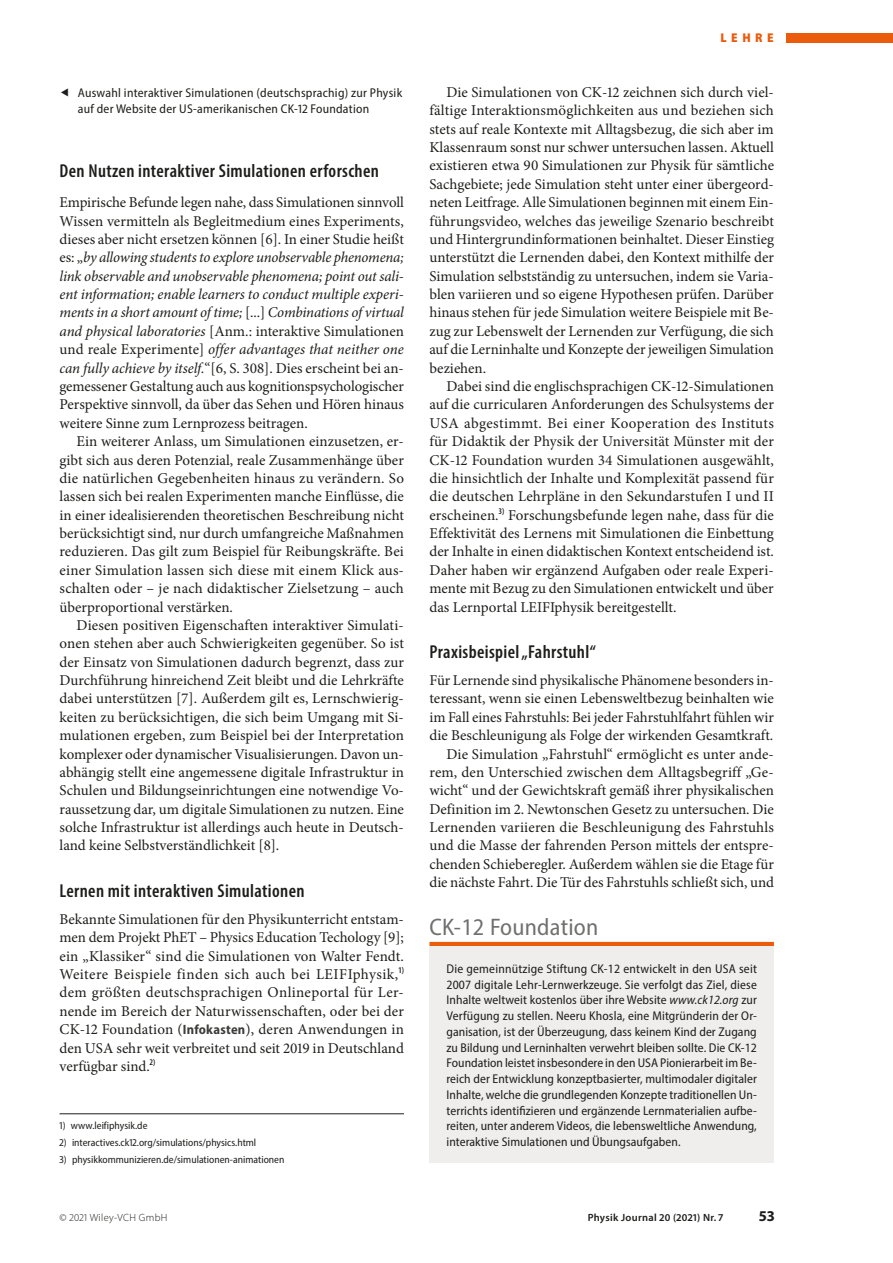
<style>
.page{position:relative;width:893px;height:1263px;background:#fff}
.page>*{position:absolute;margin:0;border:0;box-sizing:border-box;transform-origin:0 0}
.Ü__überLinie_16{font:semi-condensed 24px "Myriad Pro";letter-spacing:.01em;color:#70706f}
.Ü2{font:600 condensed 18.75px "Myriad Pro";letter-spacing:.02em;color:#1d1d1b}
.GT{font:15px/18.3px "Minion Pro";color:#1d1d1b;text-align:justify}
.GTO{font:15px/18.3px "Minion Pro";color:#1d1d1b;text-align:justify}
.t1{font:700 15px "Myriad Pro";color:#1d1d1b}
.GTO-2{font:semi-condensed 12.75px/15.8px "Myriad Pro";letter-spacing:.005em;color:#1d1d1b;text-align:justify}
.BU_schwarz{font:semi-condensed 12.75px/15.8px "Myriad Pro";letter-spacing:.02em;color:#1d1d1b}
.t2{font:900 semi-condensed 12.75px "Myriad Pro";letter-spacing:.36em;color:#ea5b0c}
.FN__ohne_Linie{font:semi-condensed 10.5px "Myriad Pro";color:#1d1d1b}
.t3{font:600 10.5px "Myriad Pro";letter-spacing:.03em;color:#1d1d1b}
.FN__mit_Linie{font:semi-condensed 10.5px "Myriad Pro";color:#1d1d1b}
.t4{font:300 10.5px "Myriad Pro";letter-spacing:.03em;color:#1d1d1b}
.s1{font-style:italic}
.s2{font-family:"Myriad Pro";font-weight:700;font-stretch:semi-condensed;font-size:13.5px;color:#3d3d3c}
</style>
<div class="page">
<div style="left:787px;top:33px;width:106px;height:9px;background:#ea5b0c"></div>
<hr style="left:429px;top:942px;width:345px;height:4px;background:#ea5b0c">
<div style="left:429px;top:946px;width:345px;height:217px;background:#efeeec"></div>
<hr style="left:60px;top:1113px;width:344px;height:1px;background:#1d1d1b">
<p class="t2" style="left:720px;top:30px;width:55px">LEHRE</p>
<p class="GT" style="left:429px;top:83px;width:346px;text-indent:17px">Die Simulationen von CK-12 zeichnen sich durch viel&shy;fältige Interaktionsmöglichkeiten aus und beziehen sich stets auf reale Kontexte mit Alltagsbezug, die sich aber im Klassenraum sonst nur schwer untersuchen lassen. Aktuell existieren etwa 90 Simulationen zur Physik für sämtliche Sachgebiete; jede Simulation steht unter einer übergeord&shy;neten Leitfrage. Alle Simulationen beginnen mit einem Ein&shy;führungsvideo, welches das jeweilige Szenario beschreibt und Hintergrundinformationen beinhaltet. Dieser Einstieg unterstützt die Lernenden dabei, den Kontext mithilfe der Simulation selbstständig zu untersuchen, indem sie Varia&shy;blen variieren und so eigene Hypothesen prüfen. Darüber hinaus stehen für jede Simulation weitere Beispiele mit Be&shy;zug zur Lebenswelt der Lernenden zur Verfügung, die sich auf die Lerninhalte und Konzepte der jeweiligen Simulation beziehen.</p>
<p class="GT" style="left:429px;top:377px;width:346px;text-indent:17px">Dabei sind die englischsprachigen CK-12-Simulationen auf die curricularen Anforderungen des Schulsystems der USA abgestimmt. Bei einer Kooperation des Instituts für Didaktik der Physik der Universität Münster mit der CK-12 Foundation wurden 34 Simulationen ausgewählt, die hinsichtlich der Inhalte und Komplexität passend für die deutschen Lehrpläne in den Sekundarstufen I und II erscheinen.<sup>3)</sup> Forschungsbefunde legen nahe, dass für die Effektivität des Lernens mit Simulationen die Einbettung der Inhalte in einen didaktischen Kontext entscheidend ist.<br>Daher haben wir ergänzend Aufgaben oder reale Experi&shy;mente mit Bezug zu den Simulationen entwickelt und über das Lernportal LEIFIphysik bereitgestellt.</p>
<p class="Ü2" style="left:429px;top:641px;width:168px">Praxisbeispiel „Fahrstuhl“</p>
<p class="GTO" style="left:429px;top:671px;width:346px">Für Lernende sind physikalische Phänomene besonders in&shy;teressant, wenn sie einen Lebensweltbezug beinhalten wie im Fall eines Fahrstuhls: Bei jeder Fahrstuhlfahrt fühlen wir die Beschleunigung als Folge der wirkenden Gesamtkraft.</p>
<p class="GT" style="left:429px;top:745px;width:346px;text-indent:17px">Die Simulation „Fahrstuhl“ ermöglicht es unter ande&shy;rem, den Unterschied zwischen dem Alltagsbegriff „Ge&shy;wicht“ und der Gewichtskraft gemäß ihrer physikalischen Definition im 2. Newtonschen Gesetz zu untersuchen. Die Lernenden variieren die Beschleunigung des Fahrstuhls und die Masse der fahrenden Person mittels der entspre&shy;chenden Schieberegler. Außerdem wählen sie die Etage für die nächste Fahrt. Die Tür des Fahrstuhls schließt sich, und</p>
<p class="BU_schwarz" style="left:78px;top:85px;width:326px">Auswahl interaktiver Simulationen (deutschsprachig) zur Physik auf der Website der US-amerikanischen CK-12 Foundation</p>
<p class="Ü2" style="left:60px;top:159px;width:321px">Den Nutzen interaktiver Simulationen erforschen</p>
<p class="GTO" style="left:60px;top:193px;width:346px">Empirische Befunde legen nahe, dass Simulationen sinnvoll Wissen vermitteln als Begleitmedium eines Experiments, dieses aber nicht ersetzen können [6]. In einer Studie heißt es: „<span class="s1">by allowing students to explore unobservable phenomena; link observable and unobservable phenomena; point out sali&shy;ent information; enable learners to conduct multiple experi&shy;ments in a short amount of time;</span> [...] <span class="s1">Combinations of virtual and physical laboratories</span> [Anm.: interaktive Simulationen und reale Experimente] <span class="s1">offer advantages that neither one can fully achieve by itself.</span>“[6, S. 308]. Dies erscheint bei an&shy;gemessener Gestaltung auch aus kognitionspsychologischer Perspektive sinnvoll, da über das Sehen und Hören hinaus weitere Sinne zum Lernprozess beitragen.</p>
<p class="GT" style="left:60px;top:432px;width:346px;text-indent:17px">Ein weiterer Anlass, um Simulationen einzusetzen, er&shy;gibt sich aus deren Potenzial, reale Zusammenhänge über die natürlichen Gegebenheiten hinaus zu verändern. So lassen sich bei realen Experimenten manche Einflüsse, die in einer idealisierenden theoretischen Beschreibung nicht berücksichtigt sind, nur durch umfangreiche Maßnahmen reduzieren. Das gilt zum Beispiel für Reibungskräfte. Bei einer Simulation lassen sich diese mit einem Klick aus&shy;schalten oder – je nach didaktischer Zielsetzung – auch überproportional verstärken.</p>
<p class="GT" style="left:60px;top:616px;width:346px;text-indent:17px">Diesen positiven Eigenschaften interaktiver Simulati&shy;onen stehen aber auch Schwierigkeiten gegenüber. So ist der Einsatz von Simulationen dadurch begrenzt, dass zur Durchführung hinreichend Zeit bleibt und die Lehrkräfte dabei unterstützen [7]. Außerdem gilt es, Lernschwierig&shy;keiten zu berücksichtigen, die sich beim Umgang mit Si&shy;mulationen ergeben, zum Beispiel bei der Interpretation komplexer oder dynamischer Visualisierungen. Davon un&shy;abhängig stellt eine angemessene digitale Infrastruktur in Schulen und Bildungseinrichtungen eine notwendige Vo&shy;raussetzung dar, um digitale Simulationen zu nutzen. Eine solche Infrastruktur ist allerdings auch heute in Deutsch&shy;land keine Selbstverständlichkeit [8].</p>
<p class="Ü2" style="left:60px;top:879px;width:247px">Lernen mit interaktiven Simulationen</p>
<p class="GTO" style="left:60px;top:910px;width:346px">Bekannte Simulationen für den Physikunterricht entstam&shy;men dem Projekt PhET – Physics Education Techology [9]; ein „Klassiker“ sind die Simulationen von Walter Fendt.<br>Weitere Beispiele finden sich auch bei LEIFIphysik,<sup>1) </sup>dem größten deutschsprachigen Onlineportal für Ler&shy;nende im Bereich der Naturwissenschaften, oder bei der CK-12 Foundation (<span class="s2">Infokasten</span>), deren Anwendungen in den USA sehr weit verbreitet und seit 2019 in Deutschland verfügbar sind.<sup>2)</sup></p>
<p class="Ü__überLinie_16" style="left:429px;top:912px;width:170px">CK-12 Foundation</p>
<p class="GTO-2" style="left:446px;top:960px;width:312px">Die gemeinnützige Stiftung CK-12 entwickelt in den USA seit 2007 digitale Lehr-Lernwerkzeuge. Sie verfolgt das Ziel, diese Inhalte weltweit kostenlos über ihre Website <span class="s1">www.ck12.org</span> zur Verfügung zu stellen. Neeru Khosla, eine Mitgründerin der Or&shy;ganisation, ist der Überzeugung, dass keinem Kind der Zugang zu Bildung und Lerninhalten verwehrt bleiben sollte. Die CK-12<br>Foundation leistet insbesondere in den USA Pionierarbeit im Be&shy;reich der Entwicklung konzeptbasierter, multimodaler digitaler Inhalte, welche die grundlegenden Konzepte traditionellen Un&shy;terrichts identifizieren und ergänzende Lernmaterialien aufbe&shy;reiten, unter anderem Videos, die lebensweltliche Anwendung, interaktive Simulationen und Übungsaufgaben.</p>
<p class="FN__mit_Linie" style="left:60px;top:1119px;width:89px">1) www.leifiphysik.de</p>
<p class="FN__ohne_Linie" style="left:60px;top:1136px;width:198px">2) interactives.ck12.org/simulations/physics.html</p>
<p class="FN__ohne_Linie" style="left:60px;top:1153px;width:226px">3) physikkommunizieren.de/simulationen-animationen</p>
<p class="t4" style="left:60px;top:1211px;width:109px">© 2021 Wiley-VCH GmbH</p>
<p class="t3" style="left:588px;top:1211px;width:137px">Physik Journal 20 (2021) Nr. 7</p>
<p class="t1" style="left:759px;top:1206px;width:17px">53</p>
</div>
